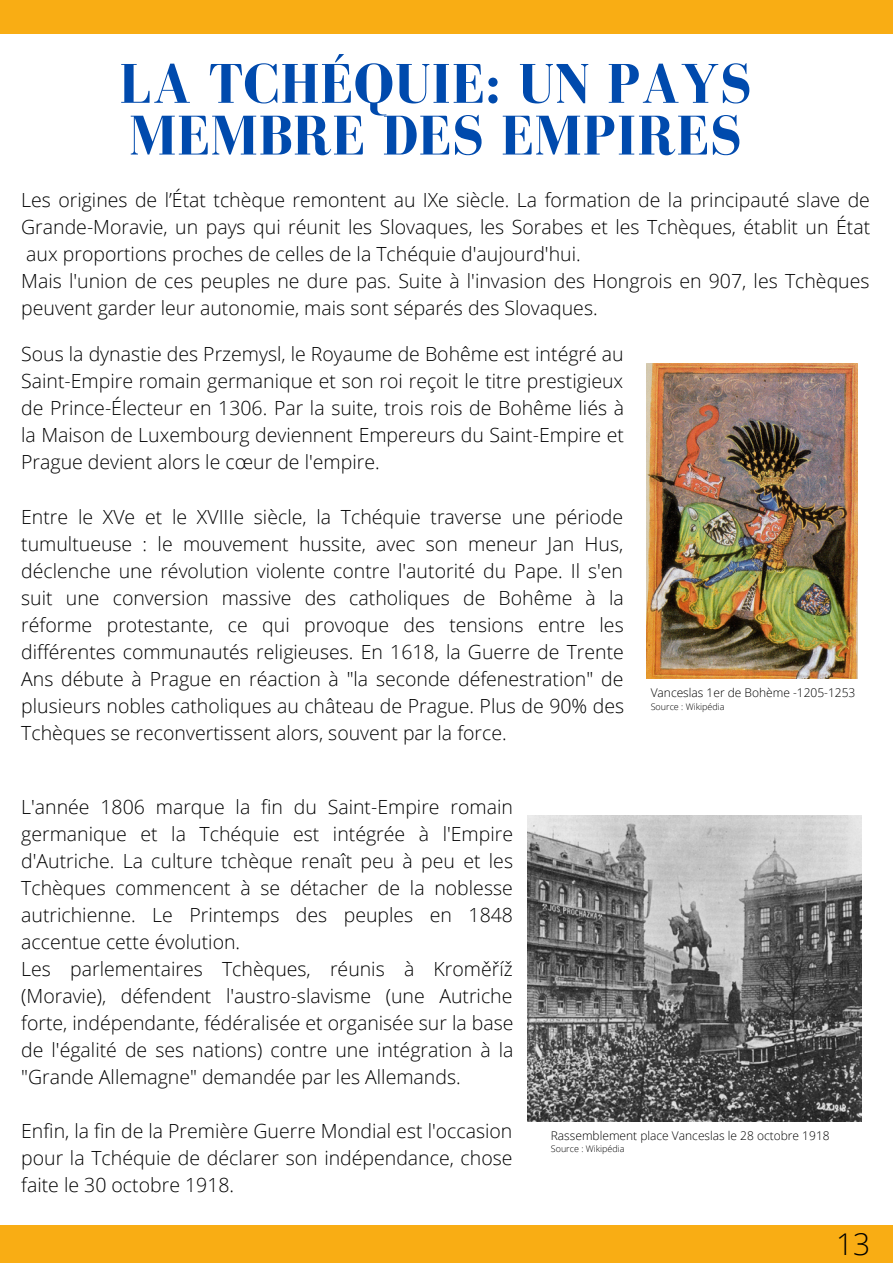
<style>
.page{position:relative;width:893px;height:1264px;background:#fff}
.page>*{position:absolute;margin:0;border:0;box-sizing:border-box;transform-origin:0 0}
.t1{font:700 57.45px/51.8px "Bodoni FLF";letter-spacing:.01em;color:#004aad}
.t2{font:300 30px "Open Sans";color:#000}
.t3{font:300 19.5px/27px "Open Sans";color:#000;text-align:justify}
.t4{font:300 12px "Open Sans";color:#000}
.t5{font:300 9px "Open Sans";color:#000}
</style>
<div class="page">
<div style="left:0;top:1225px;width:892px;height:37px;background:#f9ad14"></div>
<div style="left:0;top:0;width:892px;height:33px;background:#f9ad14"></div>
<img style="left:646px;top:363px;width:211px;height:315px">
<img style="left:527px;top:815px;width:334px;height:306px">
<h1 class="t1" style="left:119px;top:58px;width:634px">LA TCHÉQUIE: UN PAYS<br>MEMBRE DES EMPIRES</h1>
<p class="t3" style="left:21px;top:186px;width:850px;text-align:left">Les origines de l’État tchèque remontent au IXe siècle. La formation de la principauté slave de Grande-Moravie, un pays qui réunit les Slovaques, les Sorabes et les Tchèques, établit un État aux proportions proches de celles de la Tchéquie d'aujourd'hui.<br>Mais l'union de ces peuples ne dure pas. Suite à l'invasion des Hongrois en 907, les Tchèques peuvent garder leur autonomie, mais sont séparés des Slovaques.</p>
<p class="t3" style="left:21px;top:340px;width:604px">Sous la dynastie des Przemysl, le Royaume de Bohême est intégré au Saint-Empire romain germanique et son roi reçoit le titre prestigieux de Prince-Électeur en 1306. Par la suite, trois rois de Bohême liés à la Maison de Luxembourg deviennent Empereurs du Saint-Empire et Prague devient alors le cœur de l'empire.</p>
<p class="t3" style="left:21px;top:503px;width:604px">Entre le XVe et le XVIIIe siècle, la Tchéquie traverse une période tumultueuse : le mouvement hussite, avec son meneur Jan Hus, déclenche une révolution violente contre l'autorité du Pape. Il s'en suit une conversion massive des catholiques de Bohême à la réforme protestante, ce qui provoque des tensions entre les différentes communautés religieuses. En 1618, la Guerre de Trente Ans débute à Prague en réaction à "la seconde défenestration" de plusieurs nobles catholiques au château de Prague. Plus de 90% des Tchèques se reconvertissent alors, souvent par la force.</p>
<p class="t4" style="left:650px;top:684px;width:206px">Vanceslas 1er de Bohème -1205-1253</p>
<p class="t5" style="left:650px;top:700px;width:75px">Source : Wikipédia</p>
<p class="t3" style="left:21px;top:792px;width:493px;text-align:left">L'année 1806 marque la fin du Saint-Empire romain germanique et la Tchéquie est intégrée à l'Empire d'Autriche. La culture tchèque renaît peu à peu et les Tchèques commencent à se détacher de la noblesse autrichienne. Le Printemps des peuples en 1848 accentue cette évolution.<br>Les parlementaires Tchèques, réunis à Kroměříž (Moravie), défendent l'austro-slavisme (une Autriche forte, indépendante, fédéralisée et organisée sur la base de l'égalité de ses nations) contre une intégration à la "Grande Allemagne" demandée par les Allemands.</p>
<p class="t3" style="left:21px;top:1116px;width:493px">Enfin, la fin de la Première Guerre Mondial est l'occasion pour la Tchéquie de déclarer son indépendance, chose faite le 30 octobre 1918.</p>
<p class="t4" style="left:551px;top:1126px;width:280px">Rassemblement place Vanceslas le 28 octobre 1918</p>
<p class="t5" style="left:551px;top:1142px;width:75px">Source : Wikipédia</p>
<h2 class="t2" style="left:836px;top:1222px;width:36px">13</h2>
</div>
